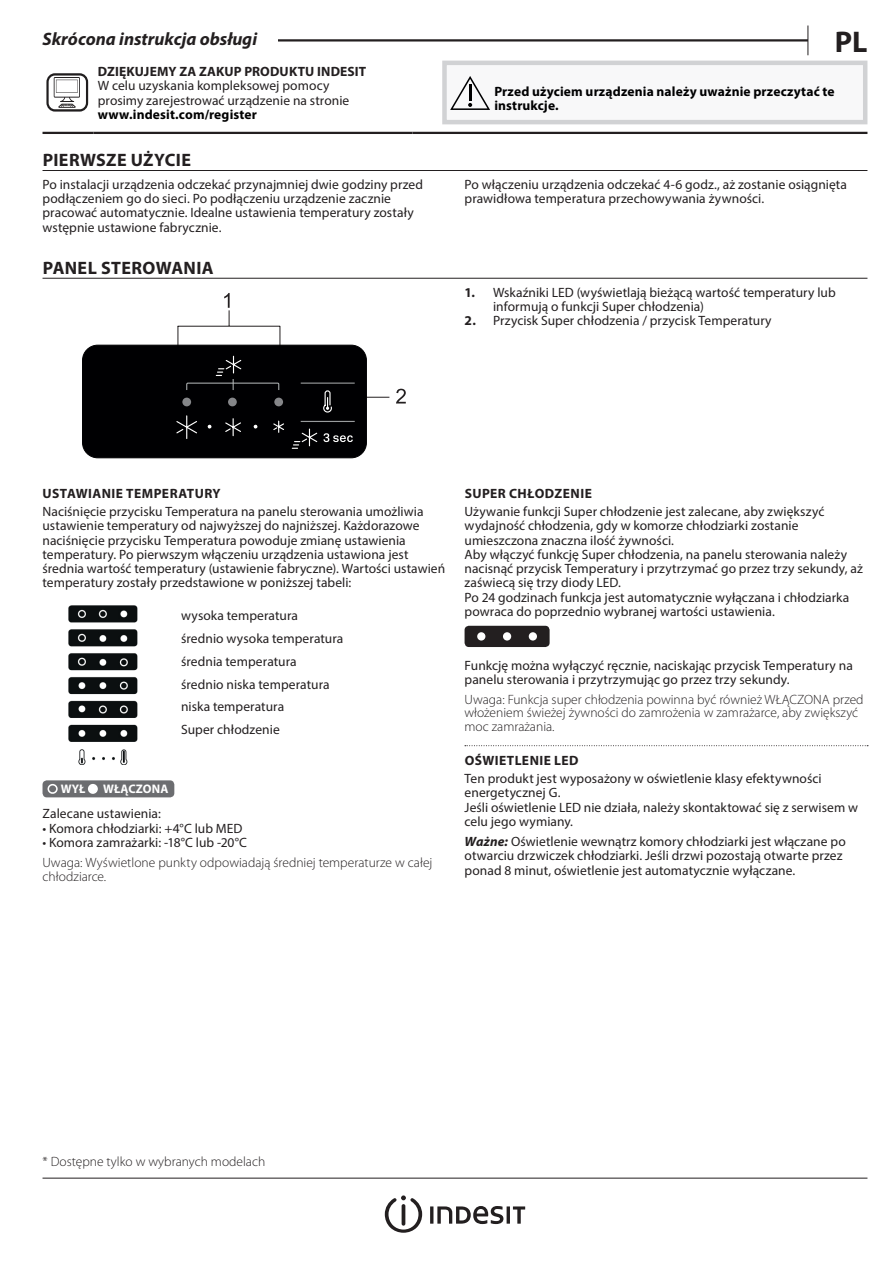
<style>
.page{position:relative;width:893px;height:1263px;background:#fff}
.page>*{position:absolute;margin:0;border:0;box-sizing:border-box;transform-origin:0 0}
.t1{font:700 30px "Myriad Pro";color:#231f20}
.t2{font:700 18px "Myriad Pro";letter-spacing:.02em;color:#231f20}
.t3{font:italic 700 18px "Myriad Pro";color:#231f20}
.t4{font:13.5px/14.2px "Myriad Pro";letter-spacing:.005em;color:#231f20}
.t5{font:300 13.5px/13.5px "Myriad Pro";color:#231f20}
.t6{font:700 13.5px "Myriad Pro";letter-spacing:.025em;color:#231f20}
.t7{font:700 13.5px/14.2px "Myriad Pro";letter-spacing:.01em;color:#000001}
.t8{font:700 12.45px "Myriad Pro";letter-spacing:.01em;color:#fff}
.s1{font-weight:700}
.s2{font-weight:700;font-style:italic}
</style>
<div class="page">
<hr style="left:43px;top:1178px;width:824px;height:1px;background:#231f20">
<svg style="left:807px;top:26px;width:1px;height:29px"></svg>
<hr style="left:43px;top:39px;width:765px;height:3px;background:#231f20">
<div style="left:43px;top:26px;width:235px;height:19px;background:#fff"></div>
<svg style="left:385px;top:1195px;width:37px;height:38px"></svg>
<hr style="left:430px;top:1206px;width:3px;height:18px;background:#231f20">
<svg style="left:437px;top:1206px;width:66px;height:18px"></svg>
<hr style="left:507px;top:1206px;width:3px;height:18px;background:#231f20">
<svg style="left:513px;top:1206px;width:12px;height:18px"></svg>
<hr style="left:43px;top:170px;width:824px;height:1px;background:#231f20">
<hr style="left:43px;top:132px;width:51px;height:2px;background:#231f20">
<hr style="left:94px;top:132px;width:318px;height:2px;background:#231f20">
<hr style="left:412px;top:132px;width:455px;height:2px;background:#231f20">
<svg style="left:46px;top:73px;width:42px;height:39px"></svg>
<div style="left:444px;top:63px;width:421px;height:59px;background:#f8f8f9"></div>
<div style="left:442px;top:61px;width:425px;height:63px;border:4px solid #d1d2d4"></div>
<svg style="left:450px;top:76px;width:40px;height:34px"></svg>
<hr style="left:43px;top:278px;width:824px;height:1px;background:#231f20">
<svg style="left:396px;top:389px;width:10px;height:14px"></svg>
<svg style="left:82px;top:293px;width:307px;height:165px"></svg>
<div style="left:43px;top:780px;width:131px;height:17px;background:#6c6d70;border-radius:4px"></div>
<div style="left:48px;top:784px;width:10px;height:10px;border:2px solid #fff;border-radius:50%"></div>
<div style="left:89px;top:785px;width:8px;height:8px;background:#fff;border-radius:50%"></div>
<div style="left:88px;top:784px;width:10px;height:10px;border:2px solid #fff;border-radius:50%"></div>
<img style="left:68px;top:605px;width:70px;height:160px">
<svg style="left:465px;top:745px;width:403px;height:1px"></svg>
<div style="left:465px;top:626px;width:85px;height:21px;background:#231f20;border-radius:4px"></div>
<div style="left:477px;top:632px;width:8px;height:8px;background:#fff;border-radius:50%"></div>
<div style="left:503px;top:632px;width:8px;height:8px;background:#fff;border-radius:50%"></div>
<div style="left:529px;top:632px;width:8px;height:8px;background:#fff;border-radius:50%"></div>
<h2 class="t3" style="left:43px;top:28px;width:216px">Skrócona instrukcja obsługi</h2>
<h1 class="t1" style="left:835px;top:22px;width:34px">PL</h1>
<p class="t6" style="left:98px;top:63px;width:270px">DZIĘKUJEMY ZA ZAKUP PRODUKTU INDESIT</p>
<p class="t4" style="left:98px;top:79px;width:253px">W celu uzyskania kompleksowej pomocy prosimy zarejestrować urządzenie na stronie</p>
<p class="t7" style="left:98px;top:107px;width:161px">www.indesit.com/register</p>
<p class="t7" style="left:494px;top:84px;width:342px">Przed użyciem urządzenia należy uważnie przeczytać te instrukcje.</p>
<h2 class="t2" style="left:43px;top:148px;width:150px">PIERWSZE UŻYCIE</h2>
<p class="t4" style="left:43px;top:177px;width:382px">Po instalacji urządzenia odczekać przynajmniej dwie godziny przed podłączeniem go do sieci. Po podłączeniu urządzenie zacznie pracować automatycznie. Idealne ustawienia temperatury zostały wstępnie ustawione fabrycznie.</p>
<p class="t4" style="left:465px;top:177px;width:384px">Po włączeniu urządzenia odczekać 4-6 godz., aż zostanie osiągnięta prawidłowa temperatura przechowywania żywności.</p>
<h2 class="t2" style="left:43px;top:256px;width:172px">PANEL STEROWANIA</h2>
<p class="t4" style="left:493px;top:285px;width:344px;text-indent:-28px"><span class="s1">1.</span> Wskaźniki LED (wyświetlają bieżącą wartość temperatury lub informują o funkcji Super chłodzenia)</p>
<p class="t4" style="left:465px;top:313px;width:309px"><span class="s1">2.</span> Przycisk Super chłodzenia / przycisk Temperatury</p>
<p class="t6" style="left:43px;top:484px;width:180px">USTAWIANIE TEMPERATURY</p>
<p class="t4" style="left:43px;top:504px;width:404px">Naciśnięcie przycisku Temperatura na panelu sterowania umożliwia ustawienie temperatury od najwyższej do najniższej. Każdorazowe naciśnięcie przycisku Temperatura powoduje zmianę ustawienia temperatury. Po pierwszym włączeniu urządzenia ustawiona jest średnia wartość temperatury (ustawienie fabryczne). Wartości ustawień temperatury zostały przedstawione w poniższej tabeli:</p>
<p class="t4" style="left:181px;top:604px;width:164px;line-height:22.8px">wysoka temperatura średnio wysoka temperatura średnia temperatura<br>średnio niska temperatura niska temperatura<br>Super chłodzenie</p>
<p class="t8" style="left:61px;top:781px;width:26px">WYŁ</p>
<p class="t8" style="left:103px;top:781px;width:67px">WŁĄCZONA</p>
<p class="t4" style="left:43px;top:806px;width:120px">Zalecane ustawienia:</p>
<p class="t4" style="left:43px;top:821px;width:201px">• Komora chłodziarki: +4°C lub MED</p>
<p class="t4" style="left:43px;top:835px;width:206px">• Komora zamrażarki: -18°C lub -20°C</p>
<p class="t5" style="left:43px;top:855px;width:391px;line-height:14.2px">Uwaga: Wyświetlone punkty odpowiadają średniej temperaturze w całej chłodziarce.</p>
<p class="t6" style="left:465px;top:484px;width:129px">SUPER CHŁODZENIE</p>
<p class="t4" style="left:465px;top:504px;width:400px">Używanie funkcji Super chłodzenie jest zalecane, aby zwiększyć wydajność chłodzenia, gdy w komorze chłodziarki zostanie umieszczona znaczna ilość żywności.<br>Aby włączyć funkcję Super chłodzenia, na panelu sterowania należy nacisnąć przycisk Temperatury i przytrzymać go przez trzy sekundy, aż zaświecą się trzy diody LED.<br>Po 24 godzinach funkcja jest automatycznie wyłączana i chłodziarka powraca do poprzednio wybranej wartości ustawienia.</p>
<p class="t4" style="left:465px;top:658px;width:390px">Funkcję można wyłączyć ręcznie, naciskając przycisk Temperatury na panelu sterowania i przytrzymując go przez trzy sekundy.</p>
<p class="t5" style="left:465px;top:692px;width:400px">Uwaga: Funkcja super chłodzenia powinna być również WŁĄCZONA przed włożeniem świeżej żywności do zamrożenia w zamrażarce, aby zwiększyć moc zamrażania.</p>
<p class="t6" style="left:465px;top:751px;width:116px">OŚWIETLENIE LED</p>
<p class="t4" style="left:465px;top:771px;width:395px">Ten produkt jest wyposażony w oświetlenie klasy efektywności energetycznej G.<br>Jeśli oświetlenie LED nie działa, należy skontaktować się z serwisem w celu jego wymiany.</p>
<p class="t4" style="left:465px;top:834px;width:383px"><span class="s2">Ważne:</span> Oświetlenie wewnątrz komory chłodziarki jest włączane po otwarciu drzwiczek chłodziarki. Jeśli drzwi pozostają otwarte przez ponad 8 minut, oświetlenie jest automatycznie wyłączane.</p>
<p class="t5" style="left:43px;top:1155px;width:224px">* Dostępne tylko w wybranych modelach</p>
</div>
